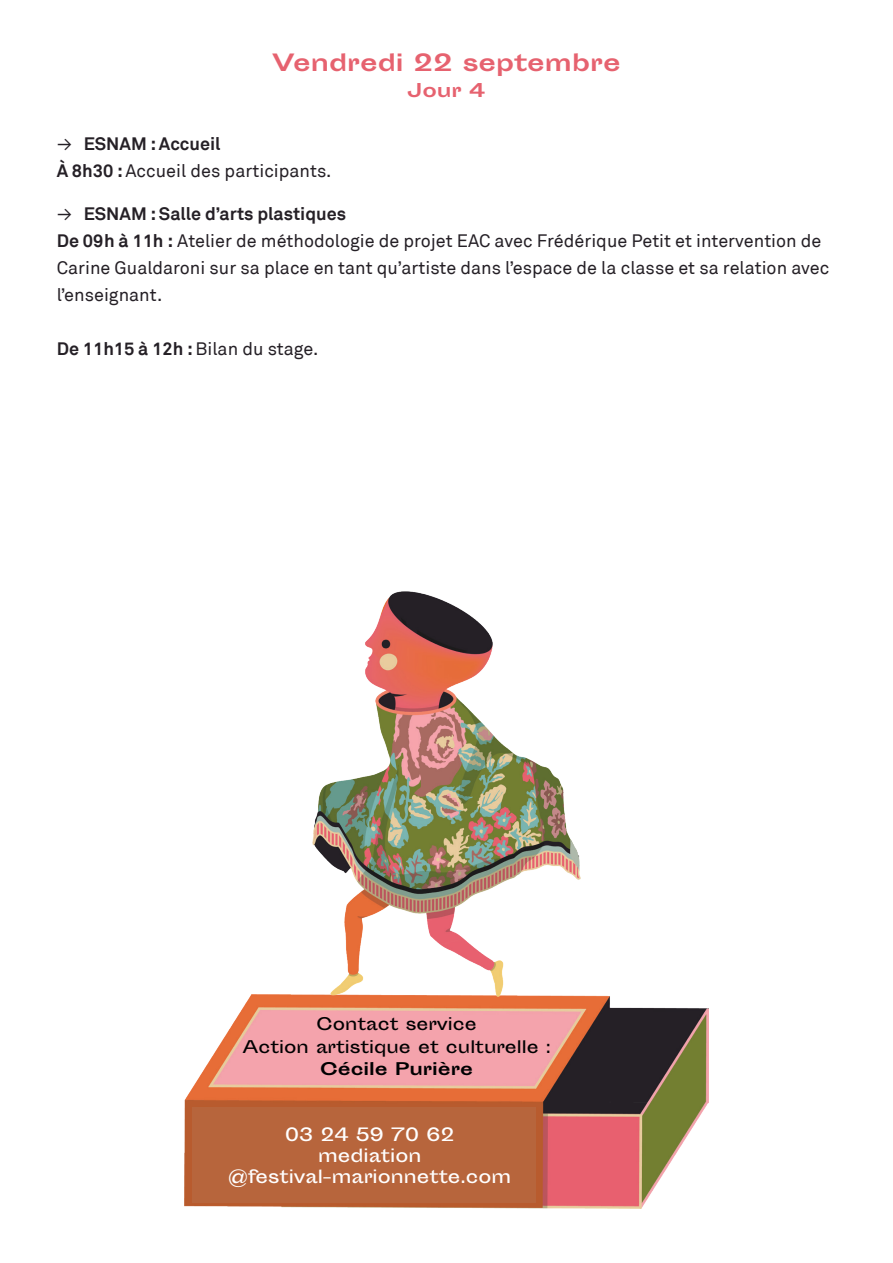
<style>
.page{position:relative;width:893px;height:1263px;background:#fff}
.page>*{position:absolute;margin:0;border:0;box-sizing:border-box;transform-origin:0 0}
.t1{font:700 22.5px "Sporting Grotesque";color:#e6626f}
.t2{font:18px/27px "Akkurat";color:#252026}
.t3{font:700 18px "Sporting Grotesque";color:#e6626f}
.t4{font:17.4px/20.9px "Sporting Grotesque";color:#fff;text-align:center}
.t5{font:16.5px/22.5px "Sporting Grotesque";color:#000001;text-align:center}
.t6{font:700 16.5px "Sporting Grotesque";color:#000001}
.s1{font-weight:700}
</style>
<div class="page">
<img style="left:184px;top:994px;width:525px;height:215px">
<div style="left:193px;top:1107px;width:343px;height:95px;background:#b7653c"></div>
<img style="left:312px;top:591px;width:269px;height:406px">
<p class="t1" style="left:272px;top:51px;width:350px">Vendredi 22 septembre</p>
<p class="t3" style="left:407px;top:80px;width:79px">Jour 4</p>
<p class="t2" style="left:57px;top:131px;width:276px">→ <span class="s1">ESNAM : Accueil<br>À 8h30 :</span> Accueil des participants.</p>
<p class="t2" style="left:57px;top:201px;width:774px">→ <span class="s1">ESNAM : Salle d’arts plastiques<br>De 09h à 11h :</span> Atelier de méthodologie de projet EAC avec Frédérique Petit et intervention de Carine Gualdaroni sur sa place en tant qu’artiste dans l’espace de la classe et sa relation avec l’enseignant.</p>
<p class="t2" style="left:57px;top:336px;width:263px"><span class="s1">De 11h15 à 12h :</span> Bilan du stage.</p>
<p class="t5" style="left:242px;top:1013px;width:310px">Contact service<br>Action artistique et culturelle :</p>
<p class="t6" style="left:320px;top:1060px;width:155px">Cécile Purière</p>
<p class="t4" style="left:228px;top:1124px;width:285px">03 24 59 70 62<br>mediation @festival-marionnette.com</p>
</div>
